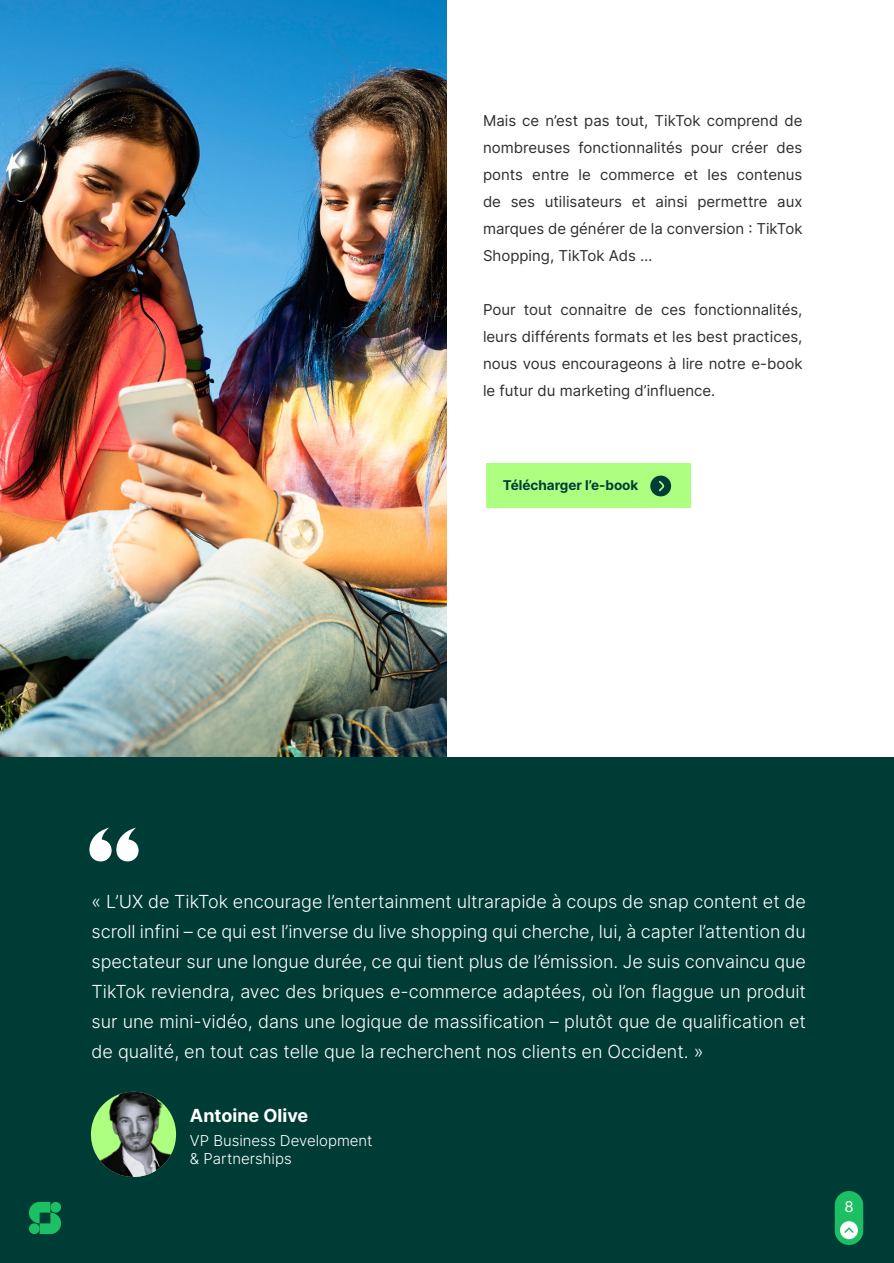
<style>
.page{position:relative;width:894px;height:1263px;background:#fff}
.page>*{position:absolute;margin:0;border:0;box-sizing:border-box;transform-origin:0 0}
.t1{font:300 18px/30px "Inter";color:#fff;text-align:justify}
.t2{font:700 18px "Inter";color:#fff}
.t3{font:15px/27px "Inter";color:#2f2e2e;text-align:justify}
.t4{font:300 15px/18px "Inter";color:#fff}
.t5{font:15px "Inter";color:#fff}
.t6{font:700 13.5px "Inter";color:#003d38}
</style>
<div class="page">
<img style="left:0;top:0;width:447px;height:758px">
<div style="left:0;top:758px;width:894px;height:505px;background:#003c36"></div>
<img style="left:91px;top:1092px;width:85px;height:85px;border-radius:43px">
<svg style="left:89px;top:828px;width:50px;height:33px"></svg>
<div style="left:486px;top:464px;width:205px;height:44px;background:#adff80"></div>
<svg style="left:650px;top:476px;width:21px;height:20px"></svg>
<div style="left:835px;top:1191px;width:28px;height:54px;background:#1cbf63;border-radius:14px"></div>
<div style="left:840px;top:1221px;width:18px;height:18px;background:#fff;border-radius:50%"></div>
<svg style="left:844px;top:1227px;width:10px;height:6px"></svg>
<svg style="left:29px;top:1202px;width:32px;height:32px"></svg>
<p class="t3" style="left:483px;top:107px;width:321px">Mais ce n’est pas tout, TikTok comprend de nombreuses fonctionnalités pour créer des ponts entre le commerce et les contenus de ses utilisateurs et ainsi permettre aux marques de générer de la conversion : TikTok Shopping, TikTok Ads …</p>
<p class="t3" style="left:483px;top:296px;width:321px">Pour tout connaitre de ces fonctionnalités, leurs différents formats et les best practices, nous vous encourageons à lire notre e-book le futur du marketing d’influence.</p>
<p class="t6" style="left:503px;top:476px;width:137px">Télécharger l’e-book</p>
<p class="t1" style="left:92px;top:886px;width:716px">« L’UX de TikTok encourage l’entertainment ultrarapide à coups de snap content et de scroll infini – ce qui est l’inverse du live shopping qui cherche, lui, à capter l’attention du spectateur sur une longue durée, ce qui tient plus de l’émission. Je suis convaincu que TikTok reviendra, avec des briques e-commerce adaptées, où l’on flaggue un produit sur une mini-vidéo, dans une logique de massification – plutôt que de qualification et de qualité, en tout cas telle que la recherchent nos clients en Occident. »</p>
<p class="t2" style="left:190px;top:1102px;width:120px">Antoine Olive</p>
<p class="t4" style="left:190px;top:1131px;width:184px">VP Business Development &amp; Partnerships</p>
<p class="t5" style="left:844px;top:1195px;width:11px">8</p>
</div>
